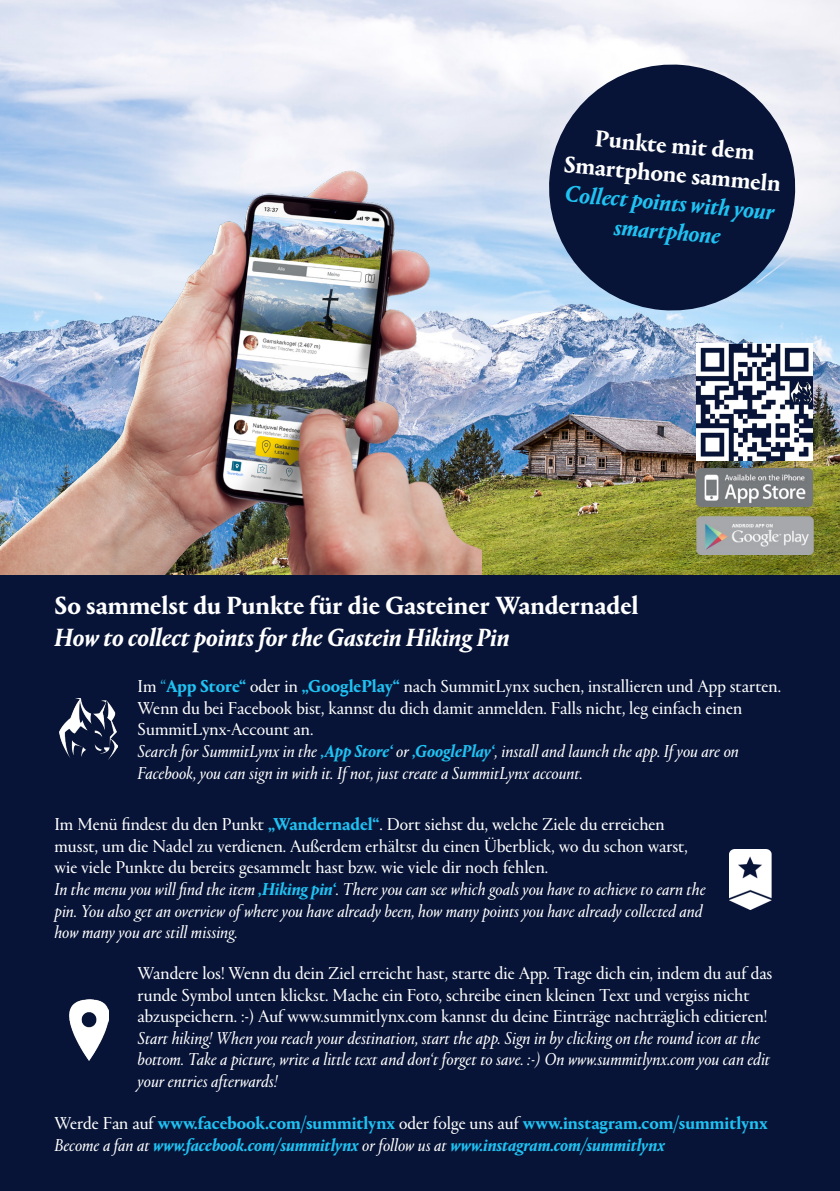
<style>
.page{position:relative;width:840px;height:1191px;background:#fff}
.page>*{position:absolute;margin:0;border:0;box-sizing:border-box;transform-origin:0 0}
.t1{font:700 26px "Portrait";color:#fff}
.t2{font:italic 700 26px "Portrait";color:#fff}
.t3{font:italic 700 24px/28.8px "Portrait";color:#1fc2f3;text-align:center}
.t4{font:700 24px/28.8px "Portrait";color:#fff;text-align:center}
.t5{font:18px/21.6px "Portrait";color:#fff}
.t6{font:italic 18px/21.6px "Portrait";color:#fff}
.t7{font:700 18px "Portrait";color:#1fc2f3}
.t8{font:italic 700 18px "Portrait";color:#1fc2f3}
.s1{color:#1fc2f3}
.s2{font-weight:700;color:#1fc2f3}
.s3{font-weight:400;color:#fff}
</style>
<div class="page">
<img style="left:0;top:0;width:839px;height:575px">
<img style="left:0;top:146px;width:481px;height:429px">
<div style="left:0;top:575px;width:839px;height:616px;background:#071437"></div>
<img style="left:60px;top:698px;width:58px;height:61px">
<img style="left:69px;top:999px;width:40px;height:61px">
<img style="left:729px;top:849px;width:41px;height:60px">
<svg style="left:543px;top:59px;width:257px;height:257px;background:#414f6d"></svg>
<img style="left:696px;top:469px;width:116px;height:38px">
<img style="left:696px;top:512px;width:116px;height:43px">
<img style="left:695px;top:343px;width:117px;height:117px">
<p class="t4" style="left:567px;top:120px;width:219px;rotate:5deg">Punkte mit dem<br>Smartphone sammeln</p>
<p class="t3" style="left:566px;top:178px;width:211px;rotate:5deg">Collect points with your smartphone</p>
<p class="t1" style="left:54px;top:588px;width:585px">So sammelst du Punkte für die Gasteiner Wandernadel</p>
<p class="t2" style="left:54px;top:619px;width:456px">How to collect points for the Gastein Hiking Pin</p>
<p class="t5" style="left:137px;top:675px;width:644px">Im <span class="s1">“</span><span class="s2">App Store“</span> oder in <span class="s2">„GooglePlay“</span> nach SummitLynx suchen, installieren und App starten.<br>Wenn du bei Facebook bist, kannst du dich damit anmelden. Falls nicht, leg einfach einen<br>SummitLynx-Account an.</p>
<p class="t6" style="left:137px;top:740px;width:602px">Search for SummitLynx in the <span class="s2">‚App Store‘</span> or <span class="s2">‚GooglePlay‘</span>, install and launch the app. If you are on<br>Facebook, you can sign in with it. If not, just create a SummitLynx account.</p>
<p class="t5" style="left:54px;top:813px;width:634px">Im Menü findest du den Punkt <span class="s2">„Wandernadel“</span>. Dort siehst du, welche Ziele du erreichen musst, um die Nadel zu verdienen. Außerdem erhältst du einen Überblick, wo du schon warst, wie viele Punkte du bereits gesammelt hast bzw. wie viele dir noch fehlen.</p>
<p class="t6" style="left:54px;top:878px;width:652px">In the menu you will find the item <span class="s2">‚Hiking pin‘</span>. There you can see which goals you have to achieve to earn the pin. You also get an overview of where you have already been, how many points you have already collected and how many you are still missing.</p>
<p class="t5" style="left:137px;top:962px;width:636px">Wandere los! Wenn du dein Ziel erreicht hast, starte die App. Trage dich ein, indem du auf das runde Symbol unten klickst. Mache ein Foto, schreibe einen kleinen Text und vergiss nicht abzuspeichern. :-) Auf www.summitlynx.com kannst du deine Einträge nachträglich editieren!</p>
<p class="t6" style="left:137px;top:1026px;width:633px">Start hiking! When you reach your destination, start the app. Sign in by clicking on the round icon at the bottom. Take a picture, write a little text and don‘t forget to save. :-) On www.summitlynx.com you can edit your entries afterwards!</p>
<p class="t7" style="left:54px;top:1110px;width:714px"><span class="s3">Werde Fan auf</span> www.facebook.com/summitlynx <span class="s3">oder folge uns auf</span> www.instagram.com/summitlynx</p>
<p class="t8" style="left:54px;top:1132px;width:611px"><span class="s3">Become a fan at</span> www.facebook.com/summitlynx <span class="s3">or follow us at</span> www.instagram.com/summitlynx</p>
</div>
